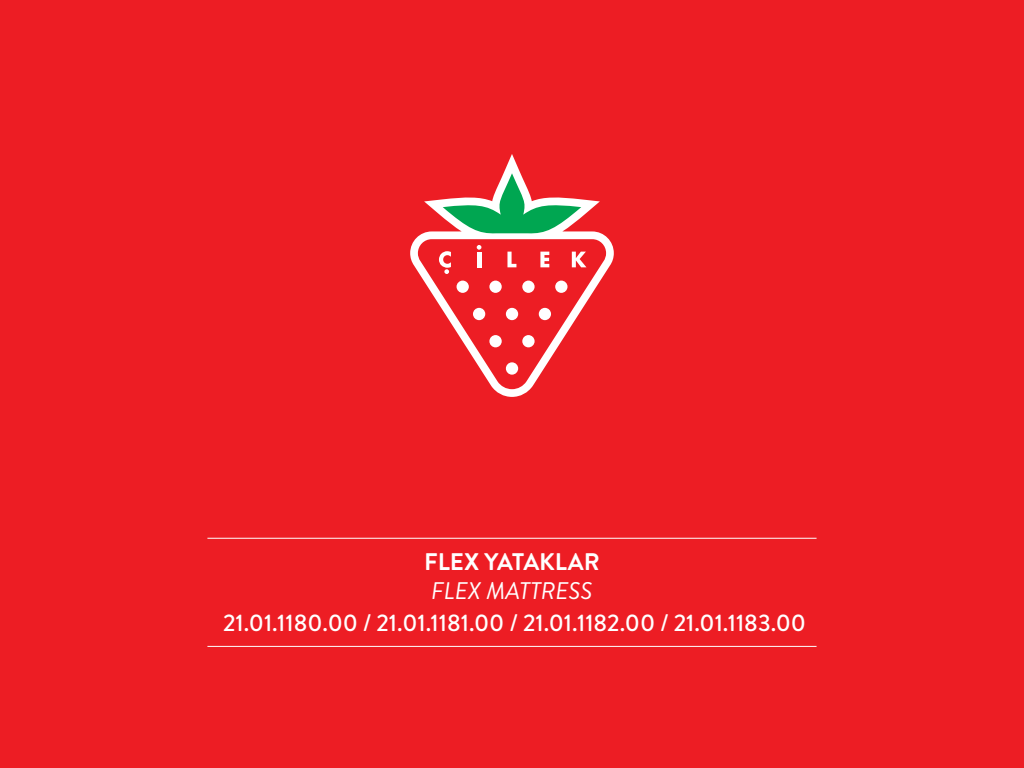
<style>
.page{position:relative;width:1024px;height:768px;background:#ed1d24}
.page>*{position:absolute;margin:0;border:0;box-sizing:border-box;transform-origin:0 0}
.t1{font:500 24px "Brandon Grotesque";color:#fff}
.t2{font:700 24px "Brandon Grotesque";color:#fff}
.t3{font:italic 24px "Brandon Grotesque";color:#fff}
</style>
<div class="page">
<hr style="left:207px;top:538px;width:610px;height:1px;background:#fff">
<hr style="left:207px;top:646px;width:610px;height:1px;background:#fff">
<svg style="left:410px;top:154px;width:204px;height:243px"></svg>
<svg style="left:418px;top:173px;width:188px;height:216px"></svg>
<p class="t2" style="left:424px;top:545px;width:177px">FLEX YATAKLAR</p>
<p class="t3" style="left:431px;top:574px;width:163px">FLEX MATTRESS</p>
<p class="t1" style="left:223px;top:606px;width:584px">21.01.1180.00 / 21.01.1181.00 / 21.01.1182.00 / 21.01.1183.00</p>
</div>
